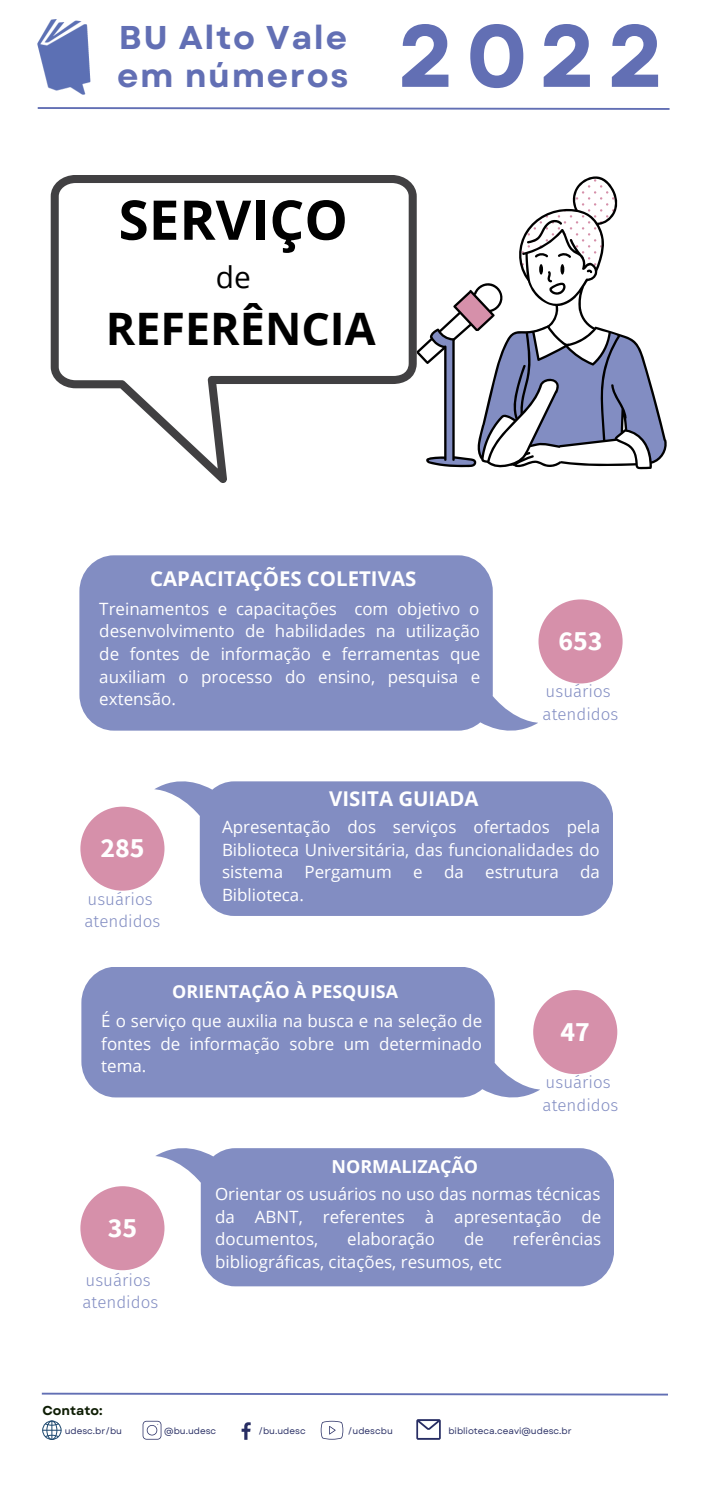
<style>
.page{position:relative;width:702px;height:1489px;background:#fff}
.page>*{position:absolute;margin:0;border:0;box-sizing:border-box;transform-origin:0 0}
.t1{font:700 88px "Garet";color:#626fb4}
.t2{font:700 54.75px "Open Sans";color:#000}
.t3{font:700 44.75px "Open Sans";color:#000}
.t4{font:700 33px/37.5px "Garet";letter-spacing:.05em;color:#626fb4}
.t5{font:29.75px "Open Sans";color:#000}
.t6{font:700 27.75px "Source Sans Pro";color:#fff}
.t7{font:700 20.5px "Open Sans";color:#fff}
.t8{font:700 18px "Open Sans";color:#fff}
.t9{font:17px/22.5px "Open Sans";color:#fff;text-align:justify}
.t10{font:300 17px/22.5px "Fira Sans";color:#828dc2}
.t11{font:700 13px "Garet";color:#0f1e05}
.t12{font:9px "Garet";color:#282e64}
</style>
<div class="page">
<svg style="left:37px;top:107px;width:633px;height:3px;background:#9ca4cf"></svg>
<svg style="left:41px;top:1392px;width:627px;height:4px"></svg>
<div style="left:42px;top:1421px;width:19px;height:18px;border:1px solid #1e496f;border-radius:50%"></div>
<svg style="left:43px;top:1421px;width:18px;height:18px"></svg>
<svg style="left:142px;top:1421px;width:19px;height:18px"></svg>
<svg style="left:241px;top:1422px;width:9px;height:18px"></svg>
<svg style="left:320px;top:1421px;width:23px;height:18px"></svg>
<svg style="left:416px;top:1419px;width:24px;height:21px"></svg>
<img style="left:38px;top:19px;width:53px;height:75px">
<svg style="left:416px;top:176px;width:251px;height:294px"></svg>
<svg style="left:51px;top:175px;width:365px;height:308px"></svg>
<svg style="left:79px;top:555px;width:459px;height:176px;background:#8f99c8"></svg>
<svg style="left:154px;top:781px;width:459px;height:135px;background:#8e98c8"></svg>
<div style="left:538px;top:599px;width:84px;height:84px;background:#d690aa;border-radius:50%"></div>
<div style="left:80px;top:807px;width:84px;height:84px;background:#d690aa;border-radius:50%"></div>
<svg style="left:81px;top:967px;width:459px;height:130px;background:#8e98c8"></svg>
<svg style="left:155px;top:1148px;width:459px;height:138px;background:#8e98c8"></svg>
<div style="left:533px;top:990px;width:84px;height:84px;background:#d690aa;border-radius:50%"></div>
<div style="left:80px;top:1186px;width:84px;height:84px;background:#d690aa;border-radius:50%"></div>
<h3 class="t4" style="left:117px;top:19px;width:232px">BU Alto Vale em números</h3>
<h1 class="t1" style="left:397px;top:-7px;width:268px">2022</h1>
<h2 class="t2" style="left:118px;top:181px;width:231px">SERVIÇO</h2>
<h3 class="t5" style="left:216px;top:256px;width:36px">de</h3>
<h3 class="t3" style="left:106px;top:297px;width:271px">REFERÊNCIA</h3>
<p class="t7" style="left:150px;top:564px;width:267px">CAPACITAÇÕES COLETIVAS</p>
<p class="t9" style="left:99px;top:597px;width:382px">Treinamentos e capacitações com objetivo o desenvolvimento de habilidades na utilização de fontes de informação e ferramentas que auxiliam o processo do ensino, pesquisa e extensão.</p>
<h3 class="t6" style="left:558px;top:623px;width:46px">653</h3>
<p class="t10" style="left:542px;top:680px;width:77px">usuários atendidos</p>
<h3 class="t6" style="left:100px;top:830px;width:46px">285</h3>
<p class="t10" style="left:84px;top:887px;width:77px">usuários atendidos</p>
<p class="t7" style="left:329px;top:784px;width:151px">VISITA GUIADA</p>
<p class="t9" style="left:222px;top:815px;width:379px">Apresentação dos serviços ofertados pela Biblioteca Universitária, das funcionalidades do sistema</p>
<p class="t9" style="left:304px;top:860px;width:89px">Pergamum</p>
<p class="t9" style="left:413px;top:860px;width:11px">e</p>
<p class="t9" style="left:444px;top:860px;width:21px">da</p>
<p class="t9" style="left:485px;top:860px;width:75px">estrutura</p>
<p class="t9" style="left:580px;top:860px;width:21px">da</p>
<p class="t9" style="left:222px;top:883px;width:83px">Biblioteca.</p>
<p class="t8" style="left:172px;top:978px;width:227px">ORIENTAÇÃO À PESQUISA</p>
<p class="t9" style="left:101px;top:1009px;width:382px">É o serviço que auxilia na busca e na seleção de fontes de informação sobre um determinado tema.</p>
<h3 class="t6" style="left:560px;top:1013px;width:31px">47</h3>
<p class="t10" style="left:542px;top:1071px;width:77px">usuários atendidos</p>
<h3 class="t6" style="left:108px;top:1209px;width:31px">35</h3>
<p class="t10" style="left:82px;top:1268px;width:77px">usuários atendidos</p>
<p class="t11" style="left:42px;top:1401px;width:61px">Contato:</p>
<p class="t8" style="left:331px;top:1154px;width:148px">NORMALIZAÇÃO</p>
<p class="t9" style="left:215px;top:1182px;width:387px">Orientar os usuários no uso das normas técnicas da ABNT, referentes à apresentação de documentos,</p>
<p class="t9" style="left:347px;top:1227px;width:89px">elaboração</p>
<p class="t9" style="left:464px;top:1227px;width:21px">de</p>
<p class="t9" style="left:512px;top:1227px;width:90px">referências</p>
<p class="t9" style="left:215px;top:1250px;width:288px">bibliográficas, citações, resumos, etc</p>
<p class="t12" style="left:65px;top:1424px;width:59px">udesc.br/bu</p>
<p class="t12" style="left:164px;top:1424px;width:54px">@bu.udesc</p>
<p class="t12" style="left:258px;top:1424px;width:49px">/bu.udesc</p>
<p class="t12" style="left:348px;top:1424px;width:46px">/udescbu</p>
<p class="t12" style="left:448px;top:1424px;width:125px">biblioteca.ceavi@udesc.br</p>
</div>
